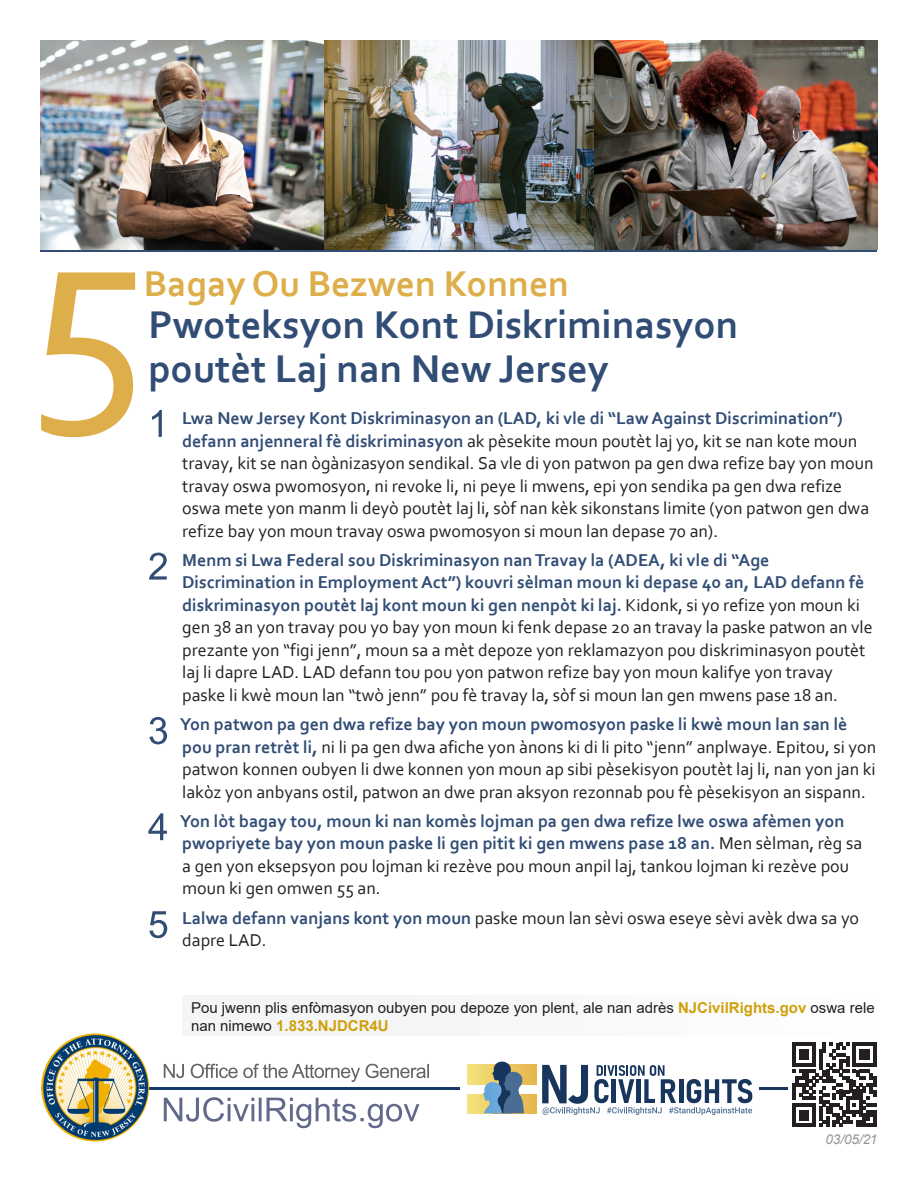
<style>
.page{position:relative;width:918px;height:1188px;background:#fff}
.page>*{position:absolute;margin:0;border:0;box-sizing:border-box;transform-origin:0 0}
.Head{font:700 40.5px/43.5px "Corbel";color:#314d75}
.t1{font:700 37.5px "Corbel";color:#ddae49}
.Body{font:18px/22.5px "Corbel";color:#231f20}
.Body-2{font:700 18px/22.5px "Corbel";color:#314d75}
.t2{font:15px/18px "Arial";color:#231f20}
.t3{font:italic 13.5px "Arial";color:#939598}
.s1{font-weight:700;color:#314d75}
.s2{font-weight:400;color:#231f20}
.s3{font-weight:700;color:#d0a00a}
</style>
<div class="page">
<hr style="left:40px;top:250px;width:838px;height:2px;background:#314d75">
<img style="left:324px;top:40px;width:270px;height:210px">
<img style="left:594px;top:40px;width:284px;height:210px">
<img style="left:40px;top:40px;width:284px;height:210px">
<div style="left:182px;top:996px;width:696px;height:40px;background:#f6f7f9"></div>
<svg style="left:41px;top:272px;width:94px;height:165px"></svg>
<svg style="left:149px;top:1088px;width:638px;height:2px"></svg>
<svg style="left:164px;top:1097px;width:255px;height:31px"></svg>
<svg style="left:164px;top:1064px;width:265px;height:18px"></svg>
<div style="left:460px;top:1057px;width:299px;height:63px;background:#fff"></div>
<svg style="left:467px;top:1065px;width:69px;height:19px"></svg>
<svg style="left:467px;top:1094px;width:69px;height:19px"></svg>
<svg style="left:483px;top:1062px;width:41px;height:51px;background:#748a91"></svg>
<svg style="left:542px;top:1065px;width:210px;height:50px"></svg>
<img style="left:41px;top:1034px;width:108px;height:108px;border-radius:54px">
<svg style="left:792px;top:1043px;width:84px;height:84px"></svg>
<svg style="left:152px;top:410px;width:10px;height:27px"></svg>
<svg style="left:149px;top:553px;width:18px;height:27px"></svg>
<svg style="left:149px;top:717px;width:18px;height:27px"></svg>
<svg style="left:148px;top:813px;width:19px;height:27px"></svg>
<svg style="left:149px;top:911px;width:18px;height:27px"></svg>
<h2 class="t1" style="left:144px;top:260px;width:427px">Bagay Ou Bezwen Konnen</h2>
<p class="Head" style="left:148px;top:302px;width:591px">Pwoteksyon Kont Diskriminasyon poutèt Laj nan New Jersey</p>
<p class="Body" style="left:182px;top:406px;width:693px"><span class="s1">Lwa New Jersey Kont Diskriminasyon an (LAD, ki vle di “Law Against Discrimination”) defann anjenneral fè diskriminasyon</span> ak pèsekite moun poutèt laj yo, kit se nan kote moun travay, kit se nan ògànizasyon sendikal. Sa vle di yon patwon pa gen dwa refize bay yon moun travay oswa pwomosyon, ni revoke li, ni peye li mwens, epi yon sendika pa gen dwa refize oswa mete yon manm li deyò poutèt laj li, sòf nan kèk sikonstans limite (yon patwon gen dwa refize bay yon moun travay oswa pwomosyon si moun lan depase 70 an).</p>
<p class="Body" style="left:182px;top:548px;width:692px"><span class="s1">Menm si Lwa Federal sou Diskriminasyon nan Travay la (ADEA, ki vle di “Age Discrimination in Employment Act”) kouvri sèlman moun ki depase 40 an, LAD defann fè diskriminasyon poutèt laj kont moun ki gen nenpòt ki laj.</span> Kidonk, si yo refize yon moun ki gen 38 an yon travay pou yo bay yon moun ki fenk depase 20 an travay la paske patwon an vle prezante yon “figi jenn”, moun sa a mèt depoze yon reklamazyon pou diskriminasyon poutèt laj li dapre LAD. LAD defann tou pou yon patwon refize bay yon moun kalifye yon travay paske li kwè moun lan “twò jenn” pou fè travay la, sòf si moun lan gen mwens pase 18 an.</p>
<p class="Body" style="left:180px;top:712px;width:697px"><span class="s1">Yon patwon pa gen dwa refize bay yon moun pwomosyon paske li kwè moun lan san lè pou pran retrèt li,</span> ni li pa gen dwa afiche yon ànons ki di li pito “jenn” anplwaye. Epitou, si yon patwon konnen oubyen li dwe konnen yon moun ap sibi pèsekisyon poutèt laj li, nan yon jan ki lakòz yon anbyans ostil, patwon an dwe pran aksyon rezonnab pou fè pèsekisyon an sispann.</p>
<p class="Body-2" style="left:180px;top:809px;width:683px">Yon lòt bagay tou, moun ki nan komès lojman pa gen dwa refize lwe oswa afèmen yon pwopriyete bay yon moun paske li gen pitit ki gen mwens pase 18 an. <span class="s2">Men sèlman, règ sa a gen yon eksepsyon pou lojman ki rezève pou moun anpil laj, tankou lojman ki rezève pou moun ki gen omwen 55 an.</span></p>
<p class="Body" style="left:182px;top:906px;width:678px"><span class="s1">Lalwa defann vanjans kont yon moun</span> paske moun lan sèvi oswa eseye sèvi avèk dwa sa yo dapre LAD.</p>
<p class="t2" style="left:191px;top:998px;width:685px">Pou jwenn plis enfòmasyon oubyen pou depoze yon plent, ale nan adrès <span class="s3">NJCivilRights.gov</span> oswa rele nan nimewo <span class="s3">1.833.NJDCR4U</span></p>
<p class="t3" style="left:826px;top:1130px;width:53px">03/05/21</p>
</div>
